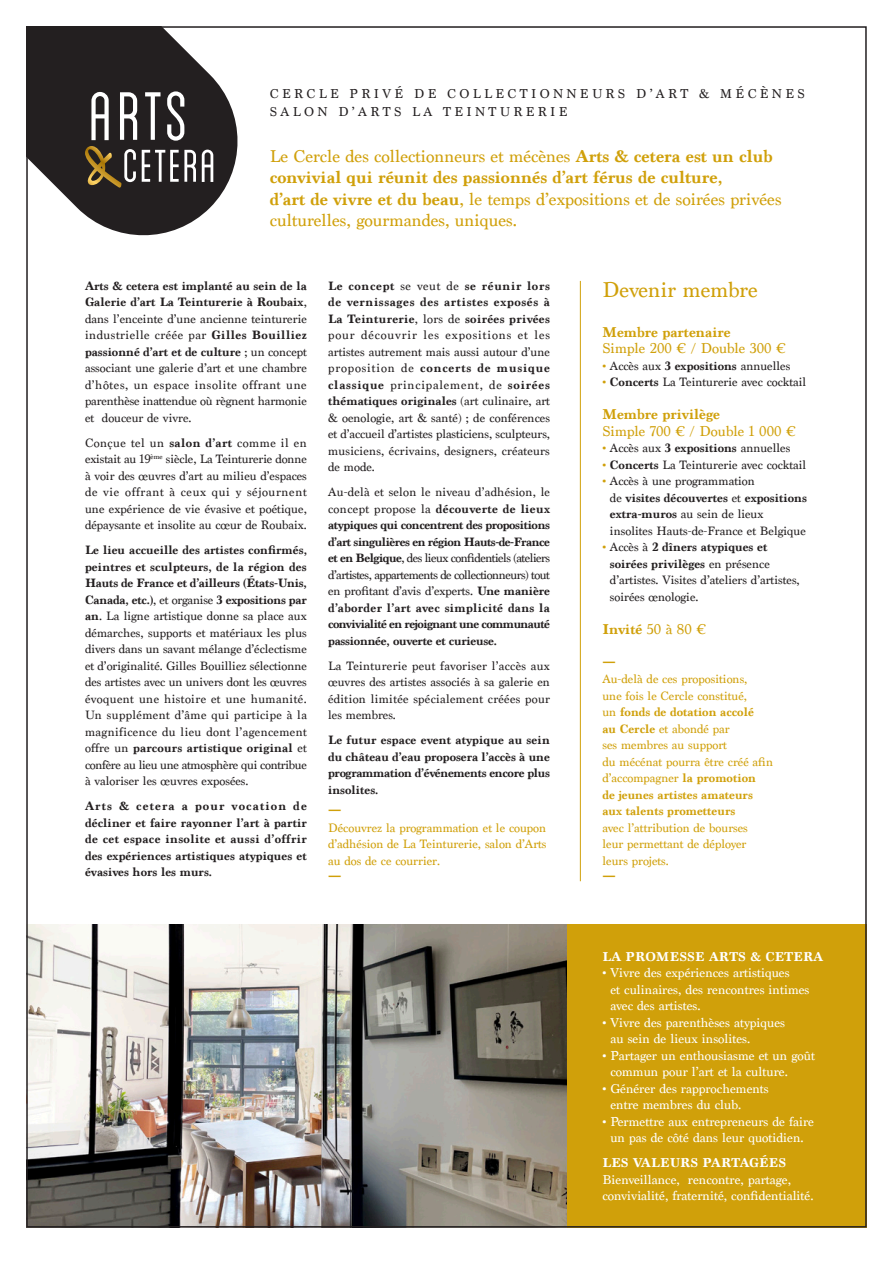
<style>
.page{position:relative;width:893px;height:1263px;background:#fff}
.page>*{position:absolute;margin:0;border:0;box-sizing:border-box;transform-origin:0 0}
.t1{font:22.5px "Marion";color:#d0a00a}
.t2{font:18px/21.6px "Marion";color:#d0a00a}
.t3{font:700 18px "Marion";color:#d0a00a}
.t4{font:15px/16.5px "Marion";color:#d0a00a}
.t5{font:700 15px "Marion";color:#d0a00a}
.t6{font:13.5px/16.5px "Marion";color:#fff}
.t7{font:13.5px/18px "Marion";letter-spacing:.25em;color:#231f20}
.t8{font:700 13.5px "Marion";letter-spacing:.02em;color:#fff}
.t9{font:12.75px/16.5px "Marion";color:#231f20;text-align:justify}
.t10{font:700 12.75px/16.5px "Marion";letter-spacing:-.02em;color:#231f20;text-align:justify}
.t11{font:12.75px/16.5px "Marion";color:#d0a00a}
.s1{font-weight:700}
.s2{font-weight:400}
.s3{color:#d0a00a}
</style>
<div class="page">
<img style="left:29px;top:924px;width:539px;height:300px">
<div style="left:568px;top:924px;width:299px;height:303px;background:#d0a00a"></div>
<svg style="left:29px;top:29px;width:209px;height:207px;fill:#231f20"></svg>
<svg style="left:91px;top:91px;width:18px;height:49px"></svg>
<svg style="left:167px;top:91px;width:17px;height:50px"></svg>
<svg style="left:145px;top:92px;width:15px;height:48px"></svg>
<svg style="left:120px;top:92px;width:17px;height:48px"></svg>
<svg style="left:202px;top:149px;width:11px;height:33px"></svg>
<svg style="left:142px;top:150px;width:54px;height:32px"></svg>
<svg style="left:85px;top:146px;width:51px;height:42px;background:#5b4d34"></svg>
<hr style="left:580px;top:281px;width:1px;height:600px;background:#d0a00a">
<p class="t7" style="left:270px;top:85px;width:536px">CERCLE PRIVÉ DE COLLECTIONNEURS D’ART &amp; MÉCÈNES<br>SALON D’ARTS LA TEINTURERIE</p>
<p class="t2" style="left:270px;top:145px;width:513px">Le Cercle des collectionneurs et mécènes <span class="s1">Arts &amp; cetera est un club convivial qui réunit des passionnés d’art férus de culture,<br>d’art de vivre et du beau</span>, le temps d’expositions et de soirées privées culturelles, gourmandes, uniques.</p>
<p class="t9" style="left:85px;top:278px;width:223px"><span class="s1">Arts &amp; cetera est implanté au sein de la Galerie d’art La Teinturerie à Roubaix</span>, dans l’enceinte d’une ancienne teinturerie industrielle créée par <span class="s1">Gilles Bouilliez passionné d’art et de culture</span> ; un concept associant une galerie d’art et une chambre d’hôtes, un espace insolite offrant une parenthèse inattendue où règnent harmonie et douceur de vivre.</p>
<p class="t9" style="left:85px;top:435px;width:223px">Conçue tel un <span class="s1">salon d’art</span> comme il en existait au 19<sup>ème</sup> siècle, La Teinturerie donne à voir des œuvres d’art au milieu d’espaces de vie offrant à ceux qui y séjournent une expérience de vie évasive et poétique, dépaysante et insolite au cœur de Roubaix.</p>
<p class="t9" style="left:85px;top:542px;width:223px"><span class="s1">Le lieu accueille des artistes confirmés, peintres et sculpteurs, de la région des Hauts de France et d’ailleurs (États-Unis, Canada, etc.)</span>, et organise <span class="s1">3 expositions par an</span>. La ligne artistique donne sa place aux démarches, supports et matériaux les plus divers dans un savant mélange d’éclectisme et d’originalité. Gilles Bouilliez sélectionne des artistes avec un univers dont les œuvres évoquent une histoire et une humanité.<br>Un supplément d’âme qui participe à la magnificence du lieu dont l’agencement offre un <span class="s1">parcours artistique original</span> et confère au lieu une atmosphère qui contribue à valoriser les œuvres exposées.</p>
<p class="t10" style="left:85px;top:798px;width:223px">Arts &amp; cetera a pour vocation de décliner et faire rayonner l’art à partir de cet espace insolite et aussi d’offrir des expériences artistiques atypiques et évasives hors les murs.</p>
<p class="t9" style="left:328px;top:278px;width:223px"><span class="s1">Le concept</span> se veut de <span class="s1">se réunir lors de vernissages des artistes exposés à La Teinturerie</span>, lors de <span class="s1">soirées privées </span>pour découvrir les expositions et les artistes autrement mais aussi autour d’une proposition de <span class="s1">concerts de musique classique</span> principalement, de <span class="s1">soirées thématiques originales</span> (art culinaire, art &amp; oenologie, art &amp; santé) ; de conférences et d’accueil d’artistes plasticiens, sculpteurs, musiciens, écrivains, designers, créateurs de mode.</p>
<p class="t10" style="left:328px;top:484px;width:223px"><span class="s2">Au-delà et selon le niveau d’adhésion, le concept propose la</span> découverte de lieux atypiques qui concentrent des propositions d’art singulières en région Hauts-de-France et en Belgique<span class="s2">, des lieux confidentiels (ateliers d’artistes, appartements de collectionneurs) tout en profitant d’avis d’experts.</span> Une manière d’aborder l’art avec simplicité dans la convivialité en rejoignant une communauté passionnée, ouverte et curieuse.</p>
<p class="t9" style="left:328px;top:658px;width:223px">La Teinturerie peut favoriser l’accès aux œuvres des artistes associés à sa galerie en édition limitée spécialement créées pour les membres.</p>
<p class="t10" style="left:328px;top:732px;width:223px">Le futur espace event atypique au sein du château d’eau proposera l’accès à une programmation d’événements encore plus insolites.</p>
<p class="t3" style="left:328px;top:799px;width:15px">—</p>
<p class="t11" style="left:328px;top:819px;width:220px;text-align:justify">Découvrez la programmation et le coupon d’adhésion de La Teinturerie, salon d’Arts au dos de ce courrier.</p>
<p class="t3" style="left:328px;top:865px;width:15px">—</p>
<p class="t1" style="left:602px;top:276px;width:157px">Devenir membre</p>
<p class="t4" style="left:602px;top:324px;width:185px"><span class="s1">Membre partenaire<br></span>Simple 200 € / Double 300 €</p>
<p class="t9" style="left:602px;top:357px;width:189px"><span class="s3">•</span> Accès aux <span class="s1">3 expositions</span> annuelles</p>
<p class="t9" style="left:602px;top:374px;width:205px"><span class="s3">•</span> <span class="s1">Concerts</span> La Teinturerie avec cocktail</p>
<p class="t4" style="left:602px;top:406px;width:195px"><span class="s1">Membre privilège<br></span>Simple 700 € / Double 1 000 €</p>
<p class="t9" style="left:602px;top:440px;width:189px"><span class="s3">•</span> Accès aux <span class="s1">3 expositions</span> annuelles</p>
<p class="t9" style="left:602px;top:456px;width:205px"><span class="s3">•</span> <span class="s1">Concerts</span> La Teinturerie avec cocktail</p>
<p class="t9" style="left:610px;top:473px;width:198px;text-align:left;text-indent:-8px"><span class="s3">•</span> Accès à une programmation<br>de <span class="s1">visites découvertes</span> et <span class="s1">expositions extra-muros</span> au sein de lieux insolites Hauts-de-France et Belgique</p>
<p class="t9" style="left:610px;top:539px;width:191px;text-align:left;text-indent:-8px"><span class="s3">•</span> Accès à <span class="s1">2 dîners atypiques et soirées privilèges</span> en présence d’artistes. Visites d’ateliers d’artistes, soirées œnologie.</p>
<p class="t5" style="left:602px;top:620px;width:105px">Invité <span class="s2">50 à 80 €</span></p>
<p class="t3" style="left:602px;top:650px;width:15px">—</p>
<p class="t11" style="left:602px;top:671px;width:172px">Au-delà de ces propositions,<br>une fois le Cercle constitué,<br>un <span class="s1">fonds de dotation accolé<br>au Cercle</span> et abondé par<br>ses membres au support<br>du mécénat pourra être créé afin d’accompagner <span class="s1">la promotion<br>de jeunes artistes amateurs aux talents prometteurs<br></span>avec l’attribution de bourses<br>leur permettant de déployer leurs projets.</p>
<p class="t3" style="left:602px;top:865px;width:15px">—</p>
<p class="t8" style="left:602px;top:948px;width:222px">LA PROMESSE ARTS &amp; CETERA</p>
<p class="t6" style="left:610px;top:964px;width:201px;text-indent:-8px">• Vivre des expériences artistiques<br>et culinaires, des rencontres intimes avec des artistes.</p>
<p class="t6" style="left:610px;top:1014px;width:176px;text-indent:-8px">• Vivre des parenthèses atypiques au sein de lieux insolites.</p>
<p class="t6" style="left:610px;top:1047px;width:206px;text-indent:-8px">• Partager un enthousiasme et un goût commun pour l’art et la culture.</p>
<p class="t6" style="left:610px;top:1080px;width:160px;text-indent:-8px">• Générer des rapprochements entre membres du club.</p>
<p class="t6" style="left:602px;top:1113px;width:213px;text-align:center">• Permettre aux entrepreneurs de faire un pas de côté dans leur quotidien.</p>
<p class="t6" style="left:602px;top:1154px;width:213px"><span class="s1">LES VALEURS PARTAGÉES<br></span>Bienveillance, rencontre, partage, convivialité, fraternité, confidentialité.</p>
</div>
